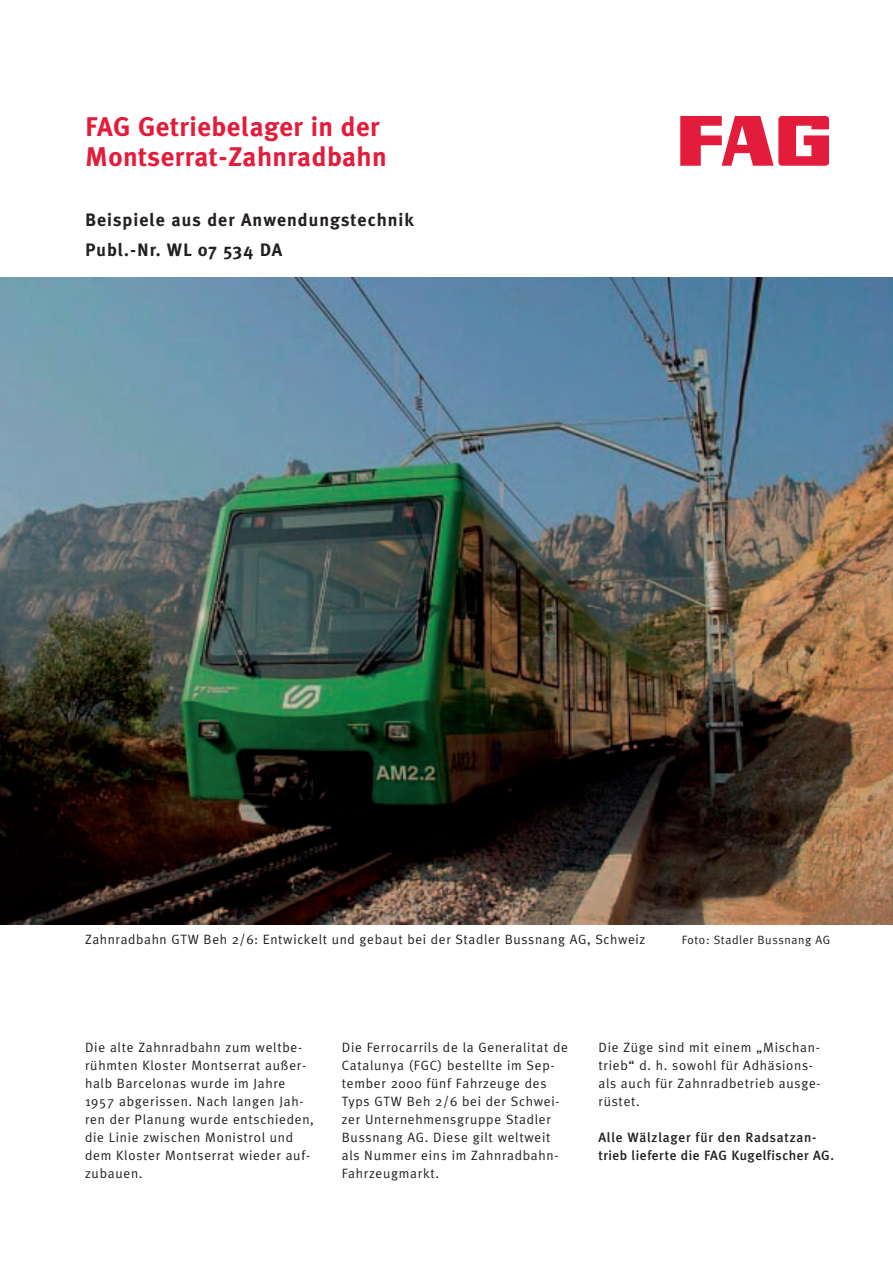
<style>
.page{position:relative;width:893px;height:1263px;background:#fff}
.page>*{position:absolute;margin:0;border:0;box-sizing:border-box;transform-origin:0 0}
.t1{font:700 27px/30px "Meta Plus";letter-spacing:.015em;color:#e41c3b}
.t2{font:700 18px/30px "Meta Plus";letter-spacing:.055em;color:#231f20}
.t3{font:13.5px/18px "Meta Plus Normal";letter-spacing:.055em;color:#231f20}
.t4{font:500 13.5px/18px "Meta Plus";letter-spacing:.035em;color:#231f20}
.t5{font:12px "Meta Plus Normal";letter-spacing:.05em;color:#231f20}
</style>
<div class="page">
<svg style="left:680px;top:116px;width:148px;height:50px"></svg>
<img style="left:0;top:278px;width:892px;height:647px">
<h1 class="t1" style="left:85px;top:115px;width:303px">FAG Getriebelager in der<br>Montserrat-Zahnradbahn</h1>
<h2 class="t2" style="left:85px;top:207px;width:330px">Beispiele aus der Anwendungstechnik<br>Publ.-Nr. WL 07 534 DA</h2>
<p class="t3" style="left:85px;top:932px;width:562px">Zahnradbahn GTW Beh 2/6: Entwickelt und gebaut bei der Stadler Bussnang AG, Schweiz</p>
<p class="t5" style="left:681px;top:935px;width:150px">Foto: Stadler Bussnang AG</p>
<p class="t3" style="left:85px;top:1040px;width:230px">Die alte Zahnradbahn zum weltbe&shy;rühmten Kloster Montserrat außer&shy;halb Barcelonas wurde im Jahre<br>1957 abgerissen. Nach langen Jah&shy;ren der Planung wurde entschieden, die Linie zwischen Monistrol und dem Kloster Montserrat wieder auf&shy;zubauen.</p>
<p class="t3" style="left:342px;top:1040px;width:228px">Die Ferrocarrils de la Generalitat de<br>Catalunya (FGC) bestellte im Sep&shy;tember 2000 fünf Fahrzeuge des<br>Typs GTW Beh 2/6 bei der Schwei&shy;zer Unternehmensgruppe Stadler<br>Bussnang AG. Diese gilt weltweit als Nummer eins im Zahnradbahn-<br>Fahrzeugmarkt.</p>
<p class="t3" style="left:598px;top:1040px;width:224px">Die Züge sind mit einem „Mischan&shy;trieb“ d. h. sowohl für Adhäsions&shy;als auch für Zahnradbetrieb ausge&shy;rüstet.</p>
<p class="t4" style="left:598px;top:1130px;width:237px">Alle Wälzlager für den Radsatzan&shy;trieb lieferte die FAG Kugelfischer AG.</p>
</div>
